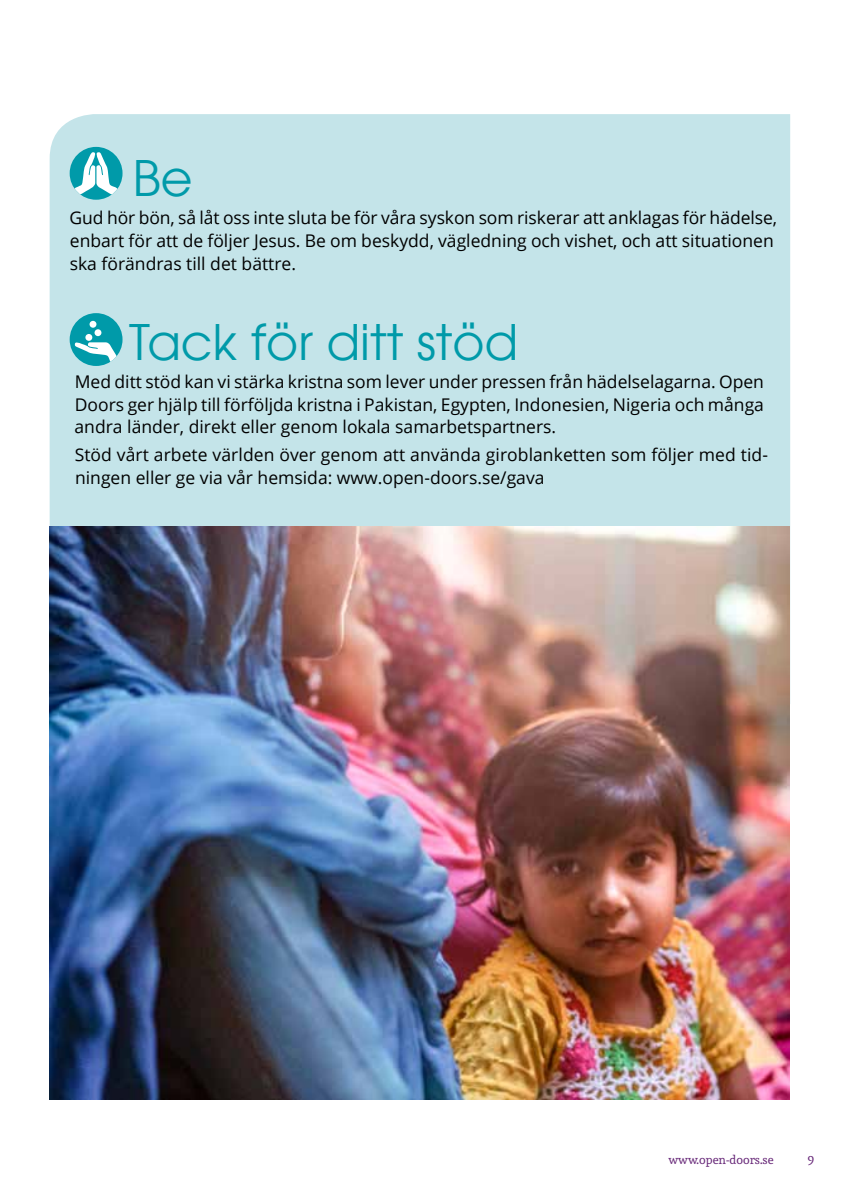
<style>
.page{position:relative;width:844px;height:1191px;background:#fff}
.page>*{position:absolute;margin:0;border:0;box-sizing:border-box;transform-origin:0 0}
.t1{font:49px "Avant Garde";color:#009aa9}
.t2{font:17.5px/22.8px "Open Sans";color:#000}
.t3{font:12.25px "Andada";color:#682979}
</style>
<div class="page">
<div style="left:50px;top:114px;width:740px;height:590px;background:#c4e4e9"></div>
<img style="left:50px;top:526px;width:739px;height:573px">
<div style="left:70px;top:147px;width:52px;height:53px;background:#009aa9;border-radius:50%"></div>
<svg style="left:73px;top:151px;width:45px;height:44px"></svg>
<div style="left:70px;top:313px;width:52px;height:53px;background:#009aa9;border-radius:50%"></div>
<svg style="left:74px;top:340px;width:44px;height:24px"></svg>
<div style="left:85px;top:334px;width:7px;height:7px;background:#fff;border-radius:50%"></div>
<div style="left:89px;top:321px;width:7px;height:7px;background:#fff;border-radius:50%"></div>
<div style="left:94px;top:329px;width:7px;height:7px;background:#fff;border-radius:50%"></div>
<h1 class="t1" style="left:133px;top:149px;width:61px">Be</h1>
<p class="t2" style="left:70px;top:206px;width:709px">Gud hör bön, så låt oss inte sluta be för våra syskon som riskerar att anklagas för hädelse, enbart för att de följer Jesus. Be om beskydd, vägledning och vishet, och att situationen ska förändras till det bättre.</p>
<h1 class="t1" style="left:129px;top:313px;width:390px">Tack för ditt stöd</h1>
<p class="t2" style="left:75px;top:369px;width:690px;text-align:justify">Med ditt stöd kan vi stärka kristna som lever under pressen från hädelselagarna. Open Doors ger hjälp till förföljda kristna i Pakistan, Egypten, Indonesien, Nigeria och många andra länder, direkt eller genom lokala samarbetspartners.</p>
<p class="t2" style="left:75px;top:443px;width:694px">Stöd vårt arbete världen över genom att använda giroblanketten som följer med tid&shy;ningen eller ge via vår hemsida: www.open-doors.se/gava</p>
<p class="t3" style="left:668px;top:1151px;width:107px">www.open-doors.se</p>
<p class="t3" style="left:807px;top:1151px;width:8px">9</p>
</div>
